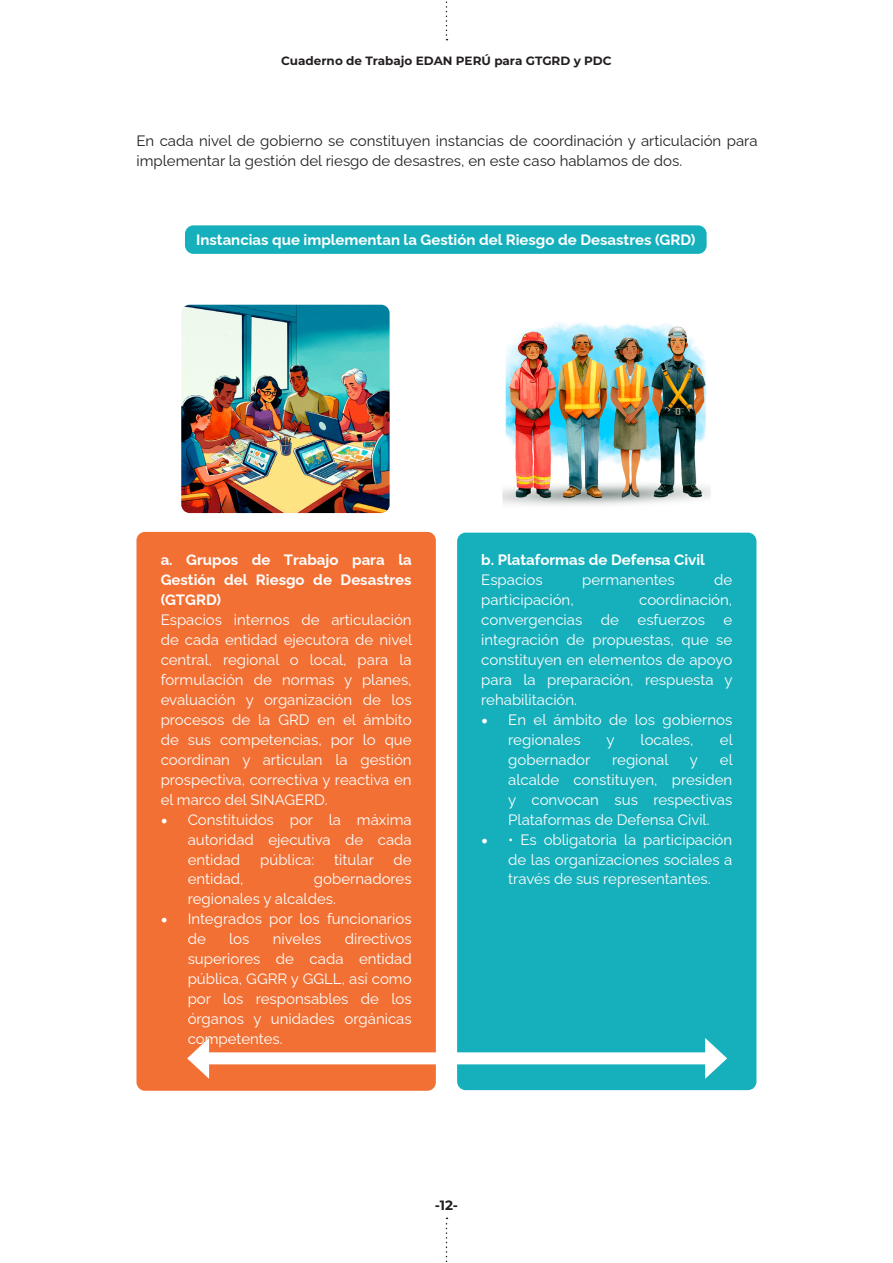
<style>
.page{position:relative;width:893px;height:1263px;background:#fff}
.page>*{position:absolute;margin:0;border:0;box-sizing:border-box;transform-origin:0 0}
.t1{font:15px/20px "Raleway";color:#fff;text-align:justify}
.t2{font:100 15px/20px "Raleway";color:#fff;text-align:justify}
.t3{font:15px/20px "Raleway";color:#231f20}
.t4{font:700 13.5px "Montserrat";color:#231f20}
.t5{font:700 12px "Montserrat";color:#231f20}
.s1{font-family:"Minion Pro";font-size:18px}
</style>
<div class="page">
<div style="left:185px;top:225px;width:522px;height:29px;background:#16b0bc;border-radius:9px"></div>
<div style="left:136px;top:532px;width:300px;height:559px;background:#f27034;border-radius:9px"></div>
<div style="left:457px;top:533px;width:299px;height:557px;background:#16b0bc;border-radius:9px"></div>
<img style="left:502px;top:322px;width:209px;height:184px">
<img style="left:181px;top:305px;width:209px;height:208px">
<div style="left:200px;top:1052px;width:514px;height:12px;background:#fff"></div>
<svg style="left:187px;top:1038px;width:22px;height:41px"></svg>
<svg style="left:705px;top:1038px;width:22px;height:41px"></svg>
<svg style="left:446px;top:1217px;width:1px;height:45px"></svg>
<svg style="left:446px;top:1px;width:1px;height:39px"></svg>
<p class="t5" style="left:281px;top:52px;width:332px">Cuaderno de Trabajo EDAN PERÚ para GTGRD y PDC</p>
<p class="t3" style="left:136px;top:129px;width:623px">En cada nivel de gobierno se constituyen instancias de coordinación y articulación para implementar la gestión del riesgo de desastres, en este caso hablamos de dos.</p>
<p class="t2" style="left:196px;top:228px;width:501px">Instancias que implementan la Gestión del Riesgo de Desastres (GRD)</p>
<p class="t2" style="left:161px;top:548px;width:253px">a. Grupos de Trabajo para la Gestión del Riesgo de Desastres (GTGRD)</p>
<p class="t1" style="left:161px;top:608px;width:253px">Espacios internos de articulación de cada entidad ejecutora de nivel central, regional o local, para la formulación de normas y planes, evaluación y organización de los procesos de la GRD en el ámbito de sus competencias, por lo que coordinan y articulan la gestión prospectiva, correctiva y reactiva en el marco del SINAGERD.</p>
<p class="t1" style="left:188px;top:808px;width:226px;text-indent:-27px"><span class="s1">•</span> Constituidos por la máxima autoridad ejecutiva de cada entidad</p>
<p class="t1" style="left:260px;top:847px;width:55px">pública:</p>
<p class="t1" style="left:334px;top:847px;width:41px">titular</p>
<p class="t1" style="left:394px;top:847px;width:20px">de</p>
<p class="t1" style="left:188px;top:867px;width:226px;text-indent:126px">gobernadores regionales y alcaldes.</p>
<p class="t1" style="left:188px;top:907px;width:226px;text-indent:-27px"><span class="s1">•</span> Integrados por los funcionarios de</p>
<p class="t1" style="left:188px;top:867px;width:57px">entidad,</p>
<p class="t1" style="left:188px;top:927px;width:226px;text-indent:157px">directivos superiores de cada entidad pública, GGRR y GGLL, así como por los responsables de los órganos y unidades orgánicas competentes.</p>
<p class="t1" style="left:229px;top:927px;width:22px">los</p>
<p class="t1" style="left:273px;top:927px;width:50px">niveles</p>
<p class="t2" style="left:481px;top:548px;width:225px">b. Plataformas de Defensa Civil</p>
<p class="t1" style="left:481px;top:568px;width:63px">Espacios</p>
<p class="t1" style="left:582px;top:568px;width:94px">permanentes</p>
<p class="t1" style="left:714px;top:568px;width:20px">de</p>
<p class="t1" style="left:481px;top:588px;width:94px">participación,</p>
<p class="t1" style="left:481px;top:588px;width:253px;text-indent:158px">coordinación, convergencias de esfuerzos e integración de propuestas, que se constituyen en elementos de apoyo para la preparación, respuesta y rehabilitación.</p>
<p class="t1" style="left:508px;top:708px;width:225px;text-indent:-27px"><span class="s1">•</span> En el ámbito de los gobiernos regionales</p>
<p class="t1" style="left:607px;top:728px;width:10px">y</p>
<p class="t1" style="left:641px;top:728px;width:54px">locales,</p>
<p class="t1" style="left:720px;top:728px;width:14px">el</p>
<p class="t1" style="left:508px;top:748px;width:226px;text-indent:212px">el alcalde constituyen, presiden y convocan sus respectivas Plataformas de Defensa Civil.</p>
<p class="t1" style="left:508px;top:828px;width:226px;text-indent:-27px"><span class="s1">•</span> • Es obligatoria la participación de las organizaciones sociales a través de sus representantes.</p>
<p class="t1" style="left:508px;top:748px;width:83px">gobernador</p>
<p class="t1" style="left:612px;top:748px;width:58px">regional</p>
<p class="t1" style="left:690px;top:748px;width:10px">y</p>
<p class="t4" style="left:435px;top:1195px;width:25px">-12-</p>
</div>
